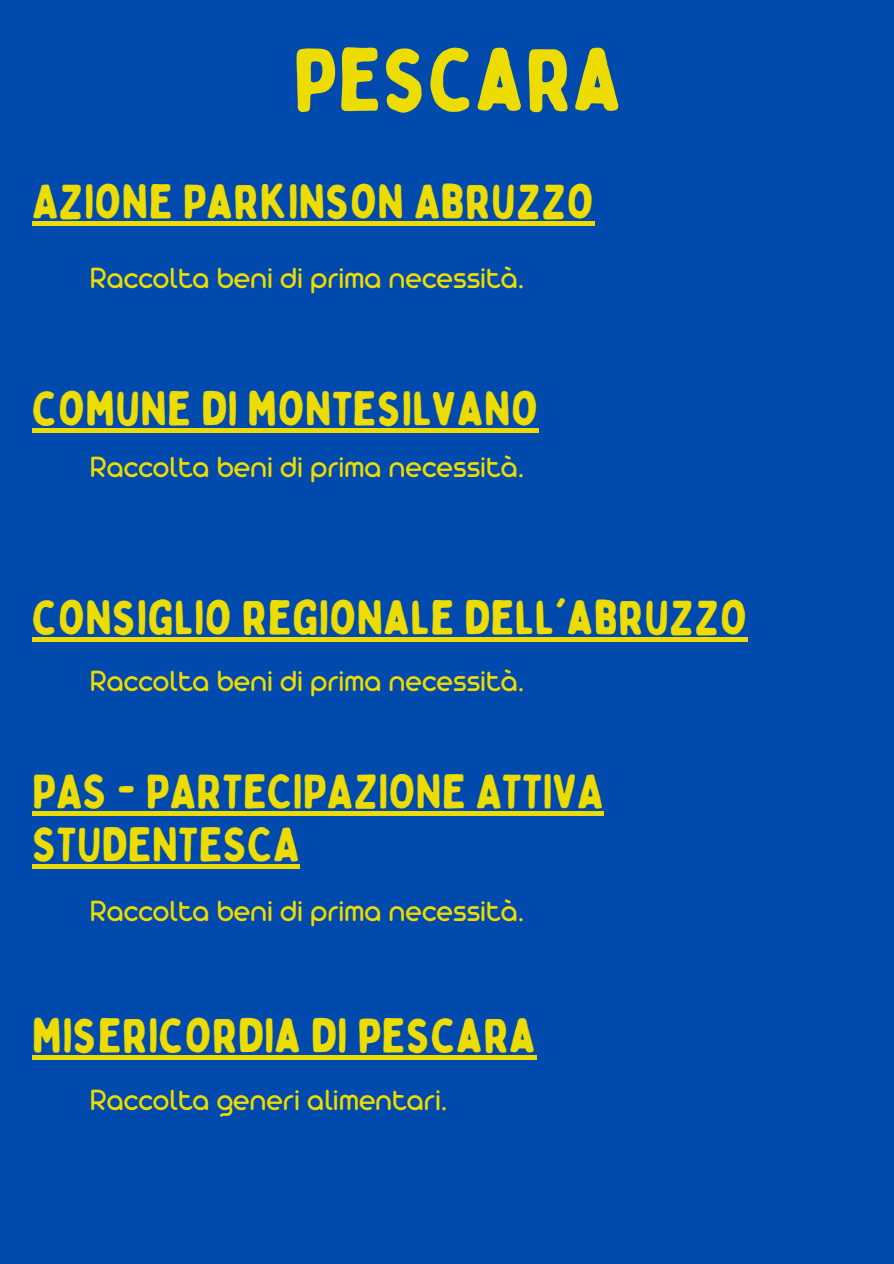
<style>
.page{position:relative;width:894px;height:1264px;background:#fff}
.page>*{position:absolute;margin:0;border:0;box-sizing:border-box;transform-origin:0 0}
.t1{font:88.65px "Bobby Jones Soft";color:#eddc00}
.t2{font:48.15px/52.9px "Bobby Jones Soft";color:#eddc00}
.t3{font:31.5px "Arista Pro";color:#eddc00}
</style>
<div class="page">
<div style="left:0;top:0;width:893px;height:1263px;background:#004aad"></div>
<div style="left:32px;top:221px;width:562px;height:5px;background:#eddc00"></div>
<hr style="left:32px;top:428px;width:506px;height:4px;background:#eddc00">
<hr style="left:32px;top:637px;width:715px;height:4px;background:#eddc00">
<div style="left:32px;top:1054px;width:504px;height:5px;background:#eddc00"></div>
<hr style="left:32px;top:811px;width:571px;height:4px;background:#eddc00">
<hr style="left:32px;top:864px;width:268px;height:4px;background:#eddc00">
<p class="t1" style="left:293px;top:25px;width:331px">PESCARA</p>
<p class="t2" style="left:32px;top:176px;width:563px">AZIONE PARKINSON ABRUZZO</p>
<p class="t3" style="left:89px;top:268px;width:437px">Raccolta beni di prima necessità.</p>
<p class="t2" style="left:32px;top:382px;width:507px">COMUNE DI MONTESILVANO</p>
<p class="t3" style="left:89px;top:456px;width:437px">Raccolta beni di prima necessità.</p>
<p class="t2" style="left:32px;top:591px;width:716px">CONSIGLIO REGIONALE DELL'ABRUZZO</p>
<p class="t3" style="left:89px;top:671px;width:437px">Raccolta beni di prima necessità.</p>
<p class="t2" style="left:32px;top:765px;width:573px">PAS - PARTECIPAZIONE ATTIVA<br>STUDENTESCA</p>
<p class="t3" style="left:89px;top:900px;width:437px">Raccolta beni di prima necessità.</p>
<p class="t2" style="left:32px;top:1009px;width:505px">MISERICORDIA DI PESCARA</p>
<p class="t3" style="left:89px;top:1089px;width:360px">Raccolta generi alimentari.</p>
</div>
